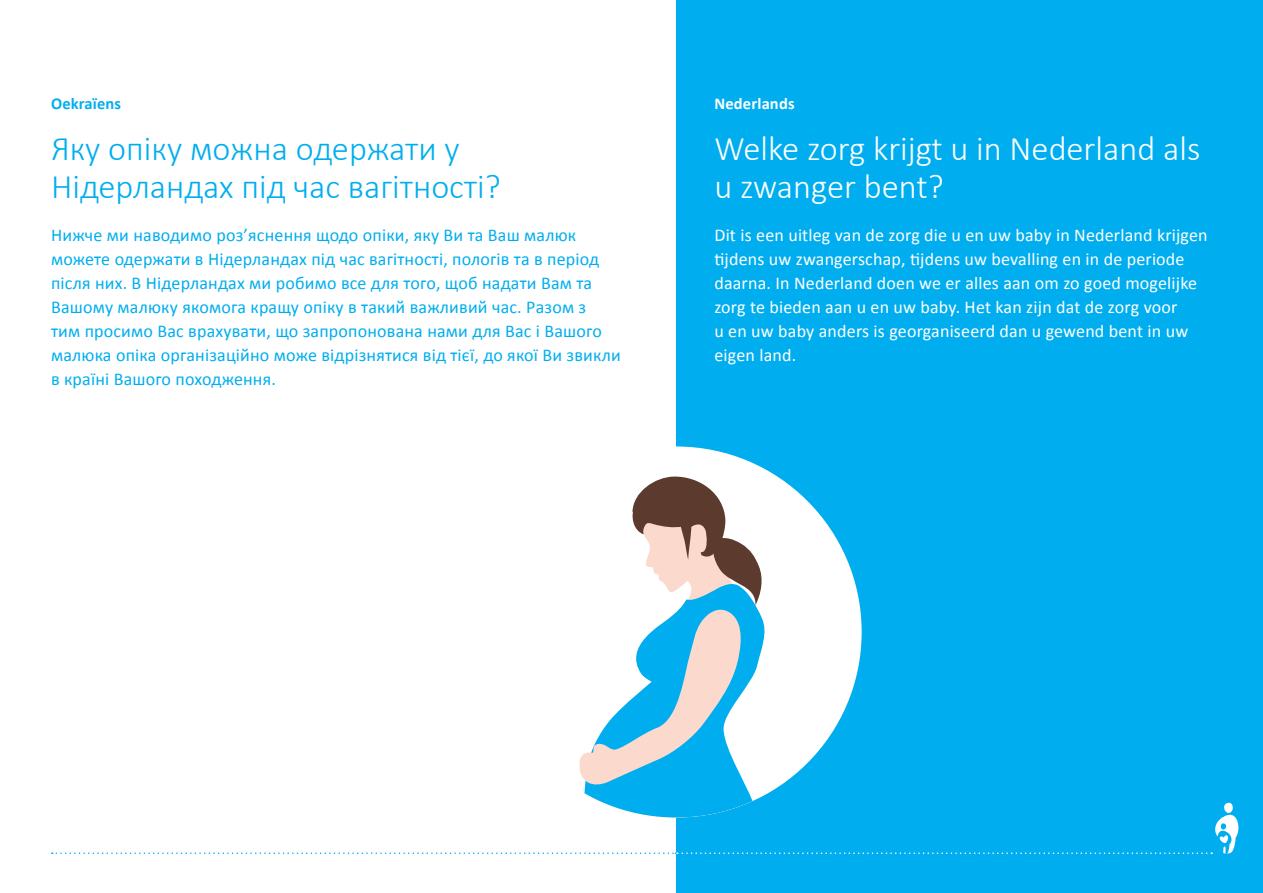
<style>
.page{position:relative;width:1263px;height:893px;background:#fff}
.page>*{position:absolute;margin:0;border:0;box-sizing:border-box;transform-origin:0 0}
.t1{font:300 34.5px/37.5px "Calibri";color:#00aeef}
.t2{font:300 34.5px/37.5px "Calibri";color:#fff}
.Platte_tekst{font:18px/24px "Calibri";letter-spacing:.01em;color:#00aeef}
.Platte_tekst-2{font:18px/24px "Calibri";letter-spacing:.01em;color:#fff}
.Platte_tekst-3{font:700 16.5px "Calibri";letter-spacing:.01em;color:#fff}
.Platte_tekst-4{font:700 16.5px "Calibri";letter-spacing:.01em;color:#00aeef}
</style>
<div class="page">
<div style="left:676px;top:0;width:587px;height:893px;background:#00aeef"></div>
<div style="left:491px;top:446px;width:371px;height:371px;background:#fff;border-radius:185px"></div>
<svg style="left:52px;top:476px;width:1187px;height:378px"></svg>
<p class="Platte_tekst-4" style="left:51px;top:94px;width:72px">Oekraïens</p>
<p class="Platte_tekst-3" style="left:714px;top:94px;width:82px">Nederlands</p>
<p class="t1" style="left:51px;top:130px;width:451px">Яку опіку можна одержати у<br>Нідерландах під час вагітності?</p>
<p class="Platte_tekst" style="left:51px;top:222px;width:571px">Нижче ми наводимо роз’яснення щодо опіки, яку Ви та Ваш малюк можете одержати в Нідерландах під час вагітності, пологів та в період після них. В Нідерландах ми робимо все для того, щоб надати Вам та Вашому малюку якомога кращу опіку в такий важливий час. Разом з<br>тим просимо Вас врахувати, що запропонована нами для Вас і Вашого малюка опіка організаційно може відрізнятися від тієї, до якої Ви звикли в країні Вашого походження.</p>
<p class="t2" style="left:714px;top:130px;width:487px">Welke zorg krijgt u in Nederland als u zwanger bent?</p>
<p class="Platte_tekst-2" style="left:714px;top:222px;width:495px">Dit is een uitleg van de zorg die u en uw baby in Nederland krijgen tijdens uw zwangerschap, tijdens uw bevalling en in de periode daarna. In Nederland doen we er alles aan om zo goed mogelijke zorg te bieden aan u en uw baby. Het kan zijn dat de zorg voor<br>u en uw baby anders is georganiseerd dan u gewend bent in uw eigen land.</p>
</div>
